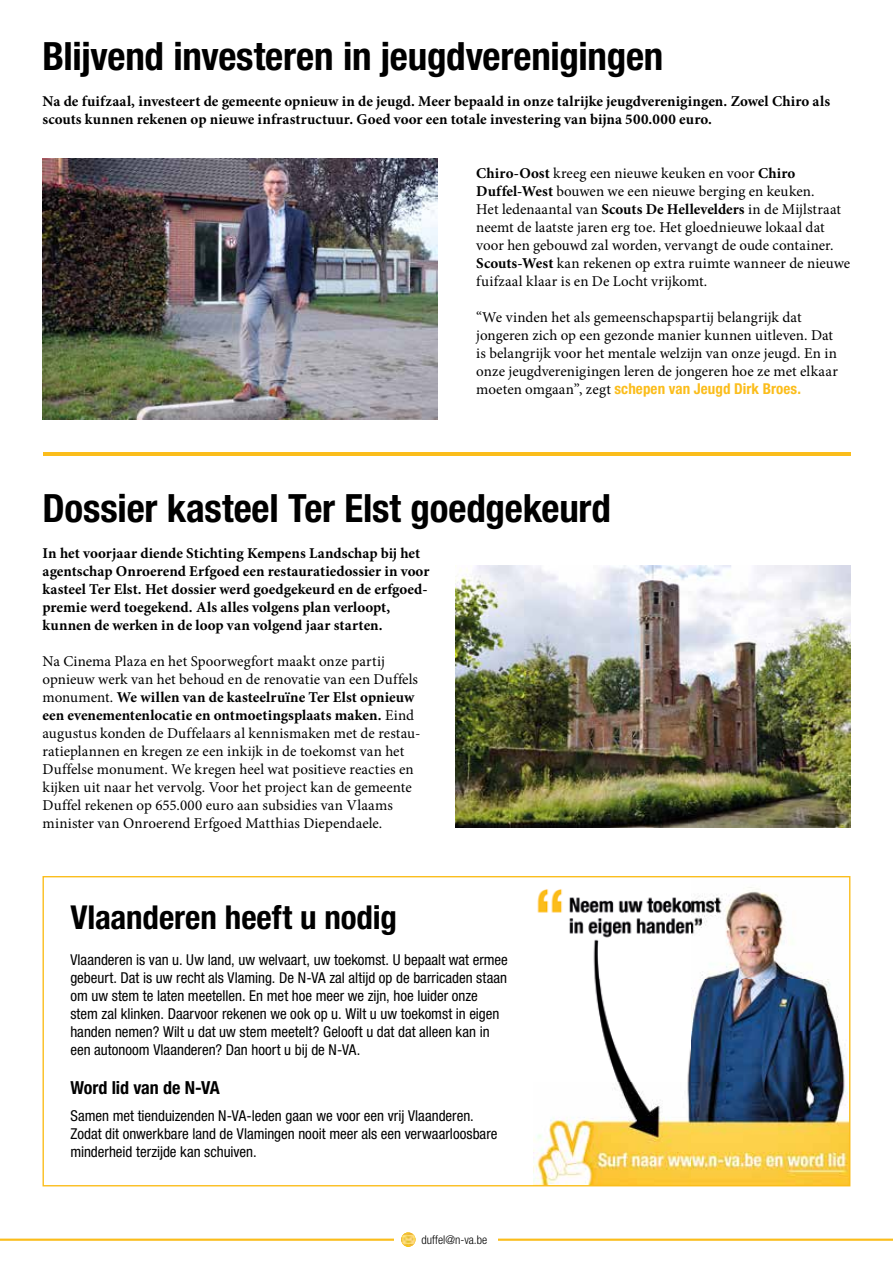
<style>
.page{position:relative;width:893px;height:1263px;background:#fff}
.page>*{position:absolute;margin:0;border:0;box-sizing:border-box;transform-origin:0 0}
.t1{font:700 condensed 39px "Helvetica Neue LT Std";letter-spacing:-.005em;color:#000}
.t2{font:700 condensed 33px "Helvetica Neue LT Std";letter-spacing:-.005em;color:#000}
.t3{font:700 condensed 18px "Helvetica Neue LT Std";letter-spacing:-.005em;color:#000}
.t4{font:15px/18px "Minion Pro";color:#000}
.t5{font:condensed 15px/18px "Helvetica Neue LT Std";color:#000}
.t6{font:700 15px/18px "Minion Pro";color:#000}
.t7{font:700 condensed 15px "Helvetica Neue LT Std";letter-spacing:.005em;color:#fbbd1b}
.t8{font:300 condensed 12px "Helvetica Neue LT Std";color:#000}
.s1{font-weight:700}
.s2{font-family:"Minion Pro";font-weight:400;font-stretch:normal;color:#000}
</style>
<div class="page">
<img style="left:43px;top:159px;width:395px;height:261px">
<img style="left:455px;top:566px;width:395px;height:262px">
<svg style="left:43px;top:876px;width:807px;height:310px"></svg>
<hr style="left:43px;top:453px;width:807px;height:3px;background:#fbbd1b">
<svg style="left:0;top:1238px;width:893px;height:3px;background:#fbce58"></svg>
<div style="left:394px;top:1231px;width:103px;height:17px;background:#fff"></div>
<img style="left:401px;top:1232px;width:14px;height:15px;border-radius:7px">
<h1 class="t1" style="left:43px;top:33px;width:622px">Blijvend investeren in jeugdverenigingen</h1>
<p class="t6" style="left:43px;top:92px;width:789px">Na de fuifzaal, investeert de gemeente opnieuw in de jeugd. Meer bepaald in onze talrijke jeugdverenigingen. Zowel Chiro als scouts kunnen rekenen op nieuwe infrastructuur. Goed voor een totale investering van bijna 500.000 euro.</p>
<p class="t4" style="left:476px;top:165px;width:376px"><span class="s1">Chiro-Oost</span> kreeg een nieuwe keuken en voor <span class="s1">Chiro Duffel-West</span> bouwen we een nieuwe berging en keuken.<br>Het ledenaantal van <span class="s1">Scouts De Hellevelders</span> in de Mijlstraat neemt de laatste jaren erg toe. Het gloednieuwe lokaal dat voor hen gebouwd zal worden, vervangt de oude container.<br><span class="s1">Scouts-West</span> kan rekenen op extra ruimte wanneer de nieuwe fuifzaal klaar is en De Locht vrijkomt.</p>
<p class="t4" style="left:476px;top:309px;width:363px">“We vinden het als gemeenschapspartij belangrijk dat jongeren zich op een gezonde manier kunnen uitleven. Dat is belangrijk voor het mentale welzijn van onze jeugd. En in onze jeugdverenigingen leren de jongeren hoe ze met elkaar</p>
<p class="t7" style="left:476px;top:380px;width:326px"><span class="s2">moeten omgaan”, zegt</span> schepen van Jeugd Dirk Broes.</p>
<h1 class="t1" style="left:43px;top:484px;width:570px">Dossier kasteel Ter Elst goedgekeurd</h1>
<p class="t6" style="left:43px;top:544px;width:388px">In het voorjaar diende Stichting Kempens Landschap bij het agentschap Onroerend Erfgoed een restauratiedossier in voor kasteel Ter Elst. Het dossier werd goedgekeurd en de erfgoed&shy;premie werd toegekend. Als alles volgens plan verloopt, kunnen de werken in de loop van volgend jaar starten.</p>
<p class="t4" style="left:43px;top:652px;width:379px">Na Cinema Plaza en het Spoorwegfort maakt onze partij opnieuw werk van het behoud en de renovatie van een Duffels monument. <span class="s1">We willen van de kasteelruïne Ter Elst opnieuw een evenementenlocatie en ontmoetingsplaats maken.</span> Eind augustus konden de Duffelaars al kennismaken met de restau&shy;ratieplannen en kregen ze een inkijk in de toekomst van het Duffelse monument. We kregen heel wat positieve reacties en kijken uit naar het vervolg. Voor het project kan de gemeente Duffel rekenen op 655.000 euro aan subsidies van Vlaams minister van Onroerend Erfgoed Matthias Diependaele.</p>
<h2 class="t2" style="left:70px;top:897px;width:328px">Vlaanderen heeft u nodig</h2>
<p class="t5" style="left:70px;top:951px;width:439px">Vlaanderen is van u. Uw land, uw welvaart, uw toekomst. U bepaalt wat ermee gebeurt. Dat is uw recht als Vlaming. De N-VA zal altijd op de barricaden staan om uw stem te laten meetellen. En met hoe meer we zijn, hoe luider onze stem zal klinken. Daarvoor rekenen we ook op u. Wilt u uw toekomst in eigen handen nemen? Wilt u dat uw stem meetelt? Gelooft u dat dat alleen kan in een autonoom Vlaanderen? Dan hoort u bij de N-VA.</p>
<p class="t3" style="left:70px;top:1077px;width:151px">Word lid van de N-VA</p>
<p class="t5" style="left:70px;top:1106px;width:429px">Samen met tienduizenden N-VA-leden gaan we voor een vrij Vlaanderen.<br>Zodat dit onwerkbare land de Vlamingen nooit meer als een verwaarloosbare minderheid terzijde kan schuiven.</p>
<p class="t8" style="left:422px;top:1233px;width:67px">duffel@n-va.be</p>
</div>
